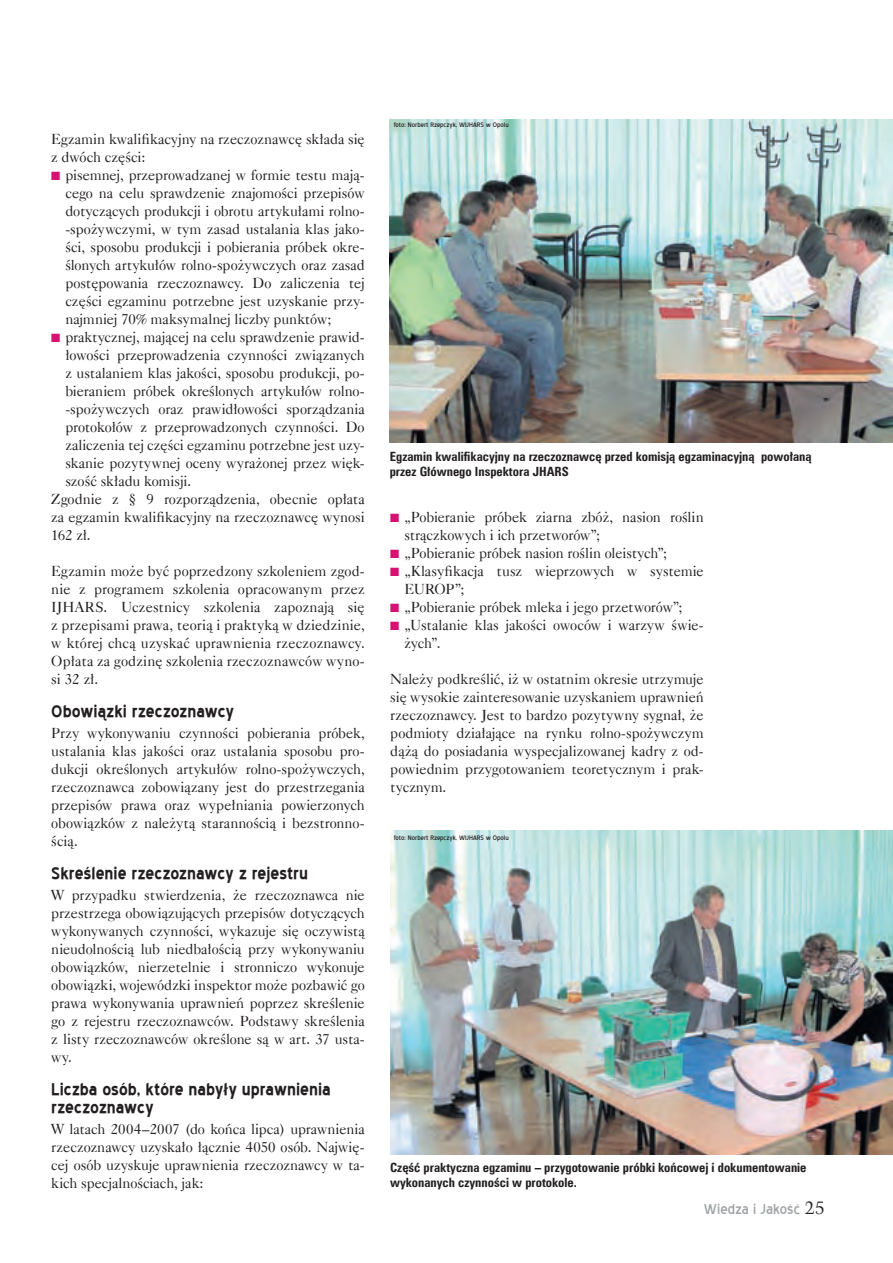
<style>
.page{position:relative;width:893px;height:1263px;background:#fff}
.page>*{position:absolute;margin:0;border:0;box-sizing:border-box;transform-origin:0 0}
.t1{font:700 21px/18px "Blue Highway";letter-spacing:-.005em;color:#231f20}
.t2{font:18px "Blue Highway";color:#9fa3a5}
.t3{font:14.7px/18px "Caslon 540 EU";color:#231f20;text-align:justify}
.t4{font:700 12.75px/15px "Zurich Cn EU";color:#231f20}
.t5{font:8.25px "Blue Highway";color:#231f20}
.s1{color:#d81273}
.s2{font-family:"Kuenst 480 EU";color:#231f20}
</style>
<div class="page">
<img style="left:390px;top:831px;width:503px;height:323px">
<img style="left:389px;top:119px;width:504px;height:323px">
<p class="t3" style="left:51px;top:130px;width:315px">Egzamin kwalifikacyjny na rzeczoznawcę składa się z dwóch części:</p>
<p class="t3" style="left:65px;top:166px;width:301px;text-indent:-14px"><span class="s1">■</span> pisemnej, przeprowadzanej w formie testu mają&shy;cego na celu sprawdzenie znajomości przepisów dotyczących produkcji i obrotu artykułami rolno-‑spożywczymi, w tym zasad ustalania klas jako&shy;ści, sposobu produkcji i pobierania próbek okre&shy;ślonych artykułów rolno-spożywczych oraz zasad postępowania rzeczoznawcy. Do zaliczenia tej części egzaminu potrzebne jest uzyskanie przy&shy;najmniej 70% maksymalnej liczby punktów;</p>
<p class="t3" style="left:51px;top:328px;width:314px"><span class="s1">■</span> praktycznej, mającej na celu sprawdzenie prawid‑</p>
<p class="t3" style="left:65px;top:346px;width:301px">łowości przeprowadzenia czynności związanych</p>
<p class="t3" style="left:65px;top:364px;width:301px">z ustalaniem klas jakości, sposobu produkcji, po-</p>
<p class="t3" style="left:65px;top:382px;width:301px">bieraniem próbek określonych artykułów rolno-</p>
<p class="t3" style="left:65px;top:400px;width:301px">‑spożywczych oraz prawidłowości sporządzania</p>
<p class="t3" style="left:65px;top:418px;width:301px">protokołów z przeprowadzonych czynności. Do</p>
<p class="t3" style="left:65px;top:436px;width:301px">zaliczenia tej części egzaminu potrzebne jest uzy-</p>
<p class="t3" style="left:65px;top:454px;width:301px">skanie pozytywnej oceny wyrażonej przez więk-</p>
<p class="t3" style="left:65px;top:472px;width:127px">szość składu komisji.</p>
<p class="t3" style="left:51px;top:490px;width:315px">Zgodnie z § 9 rozporządzenia, obecnie opłata</p>
<p class="t3" style="left:51px;top:508px;width:315px">za egzamin kwalifikacyjny na rzeczoznawcę wynosi</p>
<p class="t3" style="left:51px;top:526px;width:41px">162 zł.</p>
<p class="t3" style="left:51px;top:562px;width:315px">Egzamin może być poprzedzony szkoleniem zgod&shy;nie z programem szkolenia opracowanym przez IJHARS. Uczestnicy szkolenia zapoznają się z przepisami prawa, teorią i praktyką w dziedzinie, w której chcą uzyskać uprawnienia rzeczoznawcy.<br>Opłata za godzinę szkolenia rzeczoznawców wyno&shy;si 32 zł.</p>
<h1 class="t1" style="left:51px;top:702px;width:184px">Obowiązki rzeczoznawcy</h1>
<p class="t3" style="left:51px;top:724px;width:315px">Przy wykonywaniu czynności pobierania próbek, ustalania klas jakości oraz ustalania sposobu pro&shy;dukcji określonych artykułów rolno-spożywczych, rzeczoznawca zobowiązany jest do przestrzegania przepisów prawa oraz wypełniania powierzonych obowiązków z należytą starannością i bezstronno&shy;ścią.</p>
<h1 class="t1" style="left:51px;top:864px;width:258px">Skreślenie rzeczoznawcy z rejestru</h1>
<p class="t3" style="left:51px;top:886px;width:315px">W przypadku stwierdzenia, że rzeczoznawca nie przestrzega obowiązujących przepisów dotyczących wykonywanych czynności, wykazuje się oczywistą nieudolnością lub niedbałością przy wykonywaniu obowiązków, nierzetelnie i stronniczo wykonuje obowiązki, wojewódzki inspektor może pozbawić go prawa wykonywania uprawnień poprzez skreślenie go z rejestru rzeczoznawców. Podstawy skreślenia z listy rzeczoznawców określone są w art. 37 usta&shy;wy.</p>
<h1 class="t1" style="left:51px;top:1080px;width:281px">Liczba osób, które nabyły uprawnienia rzeczoznawcy</h1>
<p class="t3" style="left:51px;top:1120px;width:315px">W latach 2004–2007 (do końca lipca) uprawnienia rzeczoznawcy uzyskało łącznie 4050 osób. Najwię&shy;cej osób uzyskuje uprawnienia rzeczoznawcy w ta&shy;kich specjalnościach, jak:</p>
<p class="t5" style="left:394px;top:121px;width:116px">foto: Norbert Rzepczyk, WIJHARS w Opolu</p>
<p class="t4" style="left:390px;top:449px;width:423px">Egzamin kwalifikacyjny na rzeczoznawcę przed komisją egzaminacyjną powołaną przez Głównego Inspektora JHARS</p>
<p class="t3" style="left:404px;top:508px;width:301px;text-indent:-14px"><span class="s1">■</span> „Pobieranie próbek ziarna zbóż, nasion roślin strączkowych i ich przetworów”;</p>
<p class="t3" style="left:390px;top:544px;width:278px"><span class="s1">■</span> „Pobieranie próbek nasion roślin oleistych”;</p>
<p class="t3" style="left:404px;top:562px;width:301px;text-indent:-14px"><span class="s1">■</span> „Klasyfikacja tusz wieprzowych w systemie<br>EUROP”;</p>
<p class="t3" style="left:390px;top:598px;width:294px"><span class="s1">■</span> „Pobieranie próbek mleka i jego przetworów”;</p>
<p class="t3" style="left:404px;top:616px;width:301px;text-indent:-14px"><span class="s1">■</span> „Ustalanie klas jakości owoców i warzyw świe&shy;żych”.</p>
<p class="t3" style="left:390px;top:670px;width:315px">Należy podkreślić, iż w ostatnim okresie utrzymuje się wysokie zainteresowanie uzyskaniem uprawnień rzeczoznawcy. Jest to bardzo pozytywny sygnał, że podmioty działające na rynku rolno-spożywczym dążą do posiadania wyspecjalizowanej kadry z od&shy;powiednim przygotowaniem teoretycznym i prak&shy;tycznym.</p>
<p class="t5" style="left:394px;top:834px;width:116px">foto: Norbert Rzepczyk, WIJHARS w Opolu</p>
<p class="t4" style="left:390px;top:1159px;width:418px">Część praktyczna egzaminu – przygotowanie próbki końcowej i dokumentowanie wykonanych czynności w protokole.</p>
<p class="t2" style="left:704px;top:1202px;width:111px">Wiedza i Jakość <span class="s2">25</span></p>
</div>
